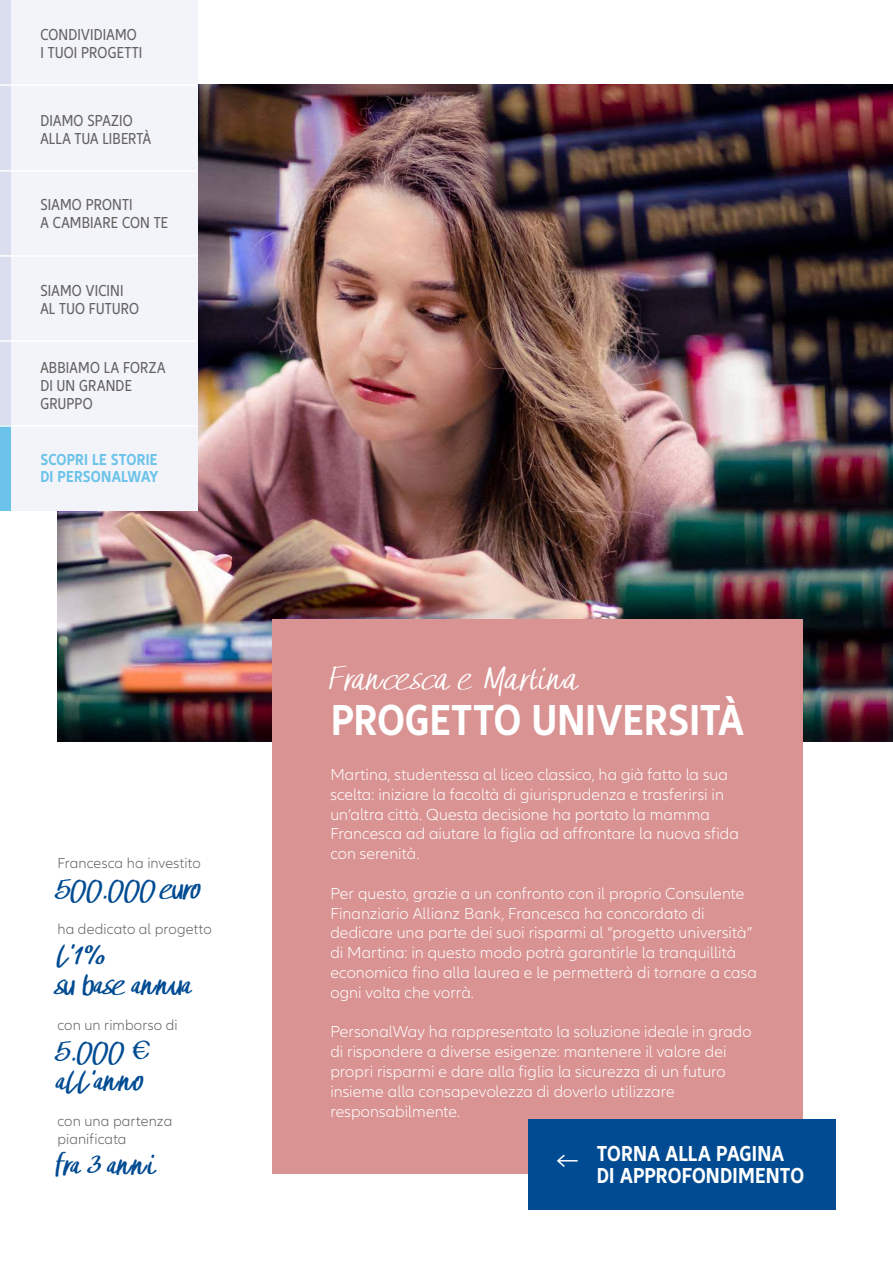
<style>
.page{position:relative;width:893px;height:1263px;background:#fff}
.page>*{position:absolute;margin:0;border:0;box-sizing:border-box;transform-origin:0 0}
.t1{font:700 condensed 45px "Allianz Neo";letter-spacing:.005em;color:#fff}
.t2{font:30px "Scripto";letter-spacing:-.005em;color:#fff}
.t3{font:700 27px/30px "Scripto";letter-spacing:-.005em;color:#004b92}
.t4{font:700 condensed 22.5px/22.5px "Allianz Neo";letter-spacing:.01em;color:#fff}
.t5{font:300 16.5px/19.8px "Allianz Neo";letter-spacing:.005em;color:#fff}
.t6{font:condensed 16.5px/18px "Allianz Neo";letter-spacing:.015em;color:#636362}
.t7{font:700 condensed 16.5px/16.5px "Allianz Neo";letter-spacing:.01em;color:#6bc3e9}
.t8{font:300 15px/18px "Allianz Neo";letter-spacing:.01em;color:#636362}
</style>
<div class="page">
<img style="left:57px;top:84px;width:836px;height:657px">
<div style="left:272px;top:619px;width:530px;height:554px;background:#d99392"></div>
<svg style="left:488px;top:1080px;width:348px;height:130px;fill:#004b92"></svg>
<div style="left:0;top:170px;width:197px;height:85px;background:#f3f4fa"></div>
<div style="left:0;top:255px;width:197px;height:85px;background:#f3f4fa"></div>
<div style="left:0;top:340px;width:197px;height:85px;background:#f3f4fa"></div>
<div style="left:0;top:0;width:197px;height:85px;background:#f3f4fa"></div>
<div style="left:0;top:0;width:11px;height:85px;background:#dadeef"></div>
<div style="left:0;top:85px;width:197px;height:85px;background:#f3f4fa"></div>
<div style="left:0;top:85px;width:11px;height:85px;background:#dadeef"></div>
<div style="left:0;top:170px;width:11px;height:85px;background:#dadeef"></div>
<div style="left:0;top:255px;width:11px;height:85px;background:#dadeef"></div>
<div style="left:0;top:340px;width:11px;height:85px;background:#dadeef"></div>
<div style="left:0;top:425px;width:197px;height:85px;background:#f3f4fa"></div>
<div style="left:0;top:425px;width:11px;height:85px;background:#6bc3e9"></div>
<hr style="left:0;top:84px;width:197px;height:2px;background:#fff">
<hr style="left:0;top:170px;width:197px;height:2px;background:#fff">
<hr style="left:0;top:255px;width:197px;height:2px;background:#fff">
<hr style="left:0;top:340px;width:197px;height:2px;background:#fff">
<hr style="left:0;top:425px;width:197px;height:2px;background:#fff">
<p class="t6" style="left:40px;top:26px;width:104px">CONDIVIDIAMO<br>I TUOI PROGETTI</p>
<p class="t6" style="left:40px;top:112px;width:112px">DIAMO SPAZIO<br>ALLA TUA LIBERTÀ</p>
<p class="t6" style="left:40px;top:196px;width:129px">SIAMO PRONTI<br>A CAMBIARE CON TE</p>
<p class="t6" style="left:40px;top:282px;width:100px">SIAMO VICINI<br>AL TUO FUTURO</p>
<p class="t6" style="left:40px;top:358px;width:127px">ABBIAMO LA FORZA<br>DI UN GRANDE<br>GRUPPO</p>
<p class="t7" style="left:40px;top:452px;width:120px">SCOPRI LE STORIE<br>DI PERSONALWAY</p>
<h2 class="t2" style="left:331px;top:661px;width:250px">Francesca e Martina</h2>
<h1 class="t1" style="left:331px;top:694px;width:414px">PROGETTO UNIVERSITÀ</h1>
<p class="t5" style="left:330px;top:765px;width:410px">Martina, studentessa al liceo classico, ha già fatto la sua scelta: iniziare la facoltà di giurisprudenza e trasferirsi in un’altra città. Questa decisione ha portato la mamma Francesca ad aiutare la figlia ad affrontare la nuova sfida con serenità.</p>
<p class="t5" style="left:330px;top:884px;width:428px">Per questo, grazie a un confronto con il proprio Consulente Finanziario Allianz Bank, Francesca ha concordato di dedicare una parte dei suoi risparmi al “progetto università” di Martina: in questo modo potrà garantirle la tranquillità economica fino alla laurea e le permetterà di tornare a casa ogni volta che vorrà.</p>
<p class="t5" style="left:330px;top:1022px;width:423px">PersonalWay ha rappresentato la soluzione ideale in grado di rispondere a diverse esigenze: mantenere il valore dei propri risparmi e dare alla figlia la sicurezza di un futuro insieme alla consapevolezza di doverlo utilizzare responsabilmente.</p>
<p class="t8" style="left:57px;top:854px;width:145px">Francesca ha investito</p>
<h3 class="t3" style="left:57px;top:873px;width:146px">500.000 euro</h3>
<p class="t8" style="left:57px;top:920px;width:156px">ha dedicato al progetto</p>
<h3 class="t3" style="left:57px;top:939px;width:137px">l’1%<br>su base annua</h3>
<p class="t8" style="left:57px;top:1016px;width:122px">con un rimborso di</p>
<h3 class="t3" style="left:57px;top:1035px;width:95px">5.000 € all’anno</h3>
<p class="t8" style="left:57px;top:1112px;width:116px">con una partenza pianificata</p>
<h3 class="t3" style="left:57px;top:1149px;width:102px">fra 3 anni</h3>
<h3 class="t4" style="left:597px;top:1142px;width:209px">TORNA ALLA PAGINA<br>DI APPROFONDIMENTO</h3>
</div>
